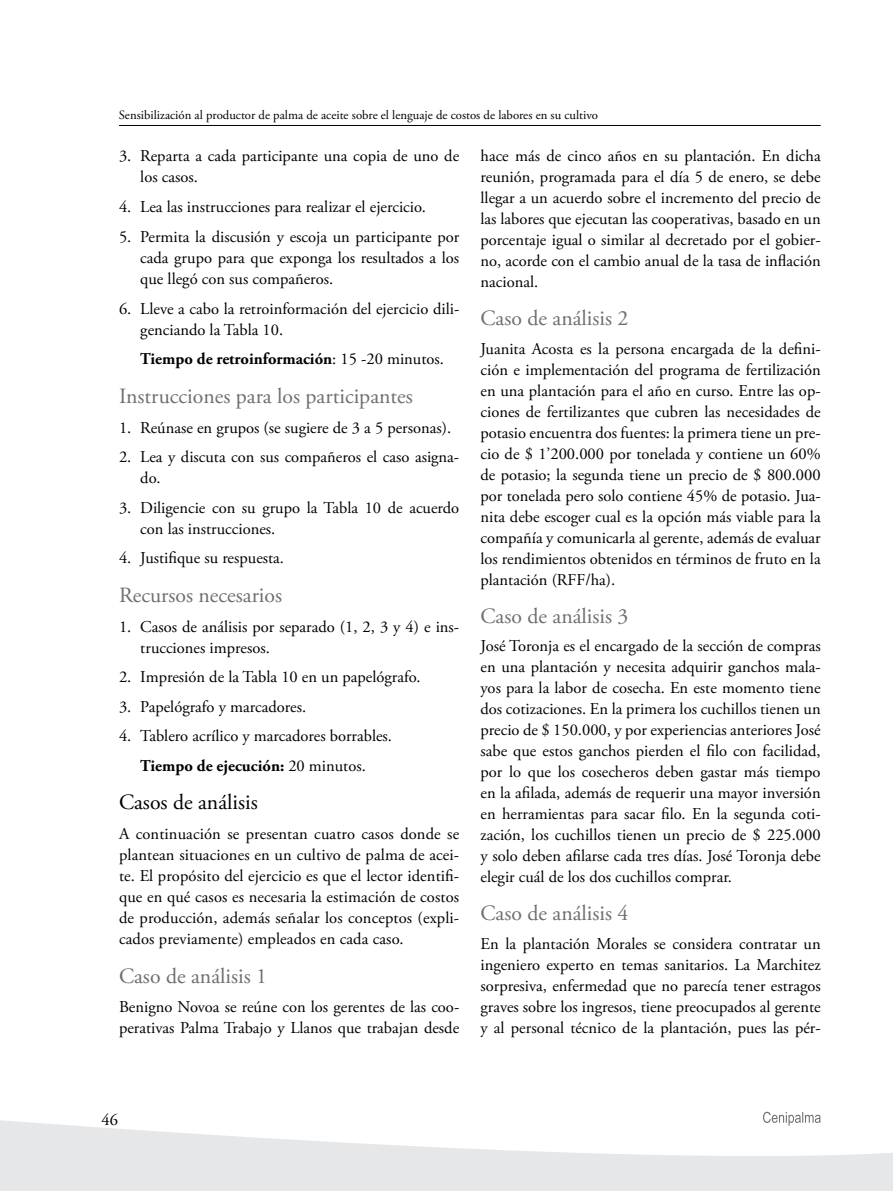
<style>
.page{position:relative;width:893px;height:1191px;background:#fff}
.page>*{position:absolute;margin:0;border:0;box-sizing:border-box;transform-origin:0 0}
.t1{font:21.75px "Adobe Garamond Pro";color:#6d6f71}
.t2{font:21.75px "Adobe Garamond Pro";color:#000}
.t3{font:16.5px/21px "Adobe Garamond Pro";color:#000}
.t4{font:700 16.5px "Adobe Garamond Pro";color:#000}
.t5{font:12.75px "Adobe Garamond Pro";color:#000}
.s1{font-weight:400}
.s2{font-weight:700}
</style>
<div class="page">
<svg style="left:0;top:1120px;width:892px;height:71px;fill:#e6e7e8"></svg>
<hr style="left:119px;top:125px;width:702px;height:1px;background:#000">
<svg style="left:763px;top:1111px;width:58px;height:14px"></svg>
<svg style="left:892px;top:1153px;width:1px;height:38px"></svg>
<p class="t5" style="left:119px;top:107px;width:481px">Sensibilización al productor de palma de aceite sobre el lenguaje de costos de labores en su cultivo</p>
<p class="t3" style="left:140px;top:146px;width:320px;text-indent:-21px">3. Reparta a cada participante una copia de uno de los casos.</p>
<p class="t3" style="left:119px;top:197px;width:308px">4. Lea las instrucciones para realizar el ejercicio.</p>
<p class="t3" style="left:140px;top:227px;width:320px;text-align:justify;text-indent:-21px">5. Permita la discusión y escoja un participante por cada grupo para que exponga los resultados a los que llegó con sus compañeros.</p>
<p class="t3" style="left:140px;top:298px;width:320px;text-indent:-21px">6. Lleve a cabo la retroinformación del ejercicio dili&shy;genciando la Tabla 10.</p>
<p class="t4" style="left:140px;top:349px;width:305px">Tiempo de retroinformación<span class="s1">: 15 -20 minutos.</span></p>
<h1 class="t1" style="left:119px;top:383px;width:295px">Instrucciones para los participantes</h1>
<p class="t3" style="left:119px;top:417px;width:334px">1. Reúnase en grupos (se sugiere de 3 a 5 personas).</p>
<p class="t3" style="left:140px;top:447px;width:320px;text-indent:-21px">2. Lea y discuta con sus compañeros el caso asigna&shy;do.</p>
<p class="t3" style="left:140px;top:497px;width:320px;text-indent:-21px">3. Diligencie con su grupo la Tabla 10 de acuerdo con las instrucciones.</p>
<p class="t3" style="left:119px;top:548px;width:166px">4. Justifique su respuesta.</p>
<h1 class="t1" style="left:119px;top:582px;width:165px">Recursos necesarios</h1>
<p class="t3" style="left:140px;top:616px;width:320px;text-indent:-21px">1. Casos de análisis por separado (1, 2, 3 y 4) e ins&shy;trucciones impresos.</p>
<p class="t3" style="left:119px;top:667px;width:303px">2. Impresión de la Tabla 10 en un papelógrafo.</p>
<p class="t3" style="left:119px;top:696px;width:189px">3. Papelógrafo y marcadores.</p>
<p class="t3" style="left:119px;top:721px;width:274px;line-height:29.5px;text-align:center">4. Tablero acrílico y marcadores borrables.<br><span class="s2">Tiempo de ejecución:</span> 20 minutos.</p>
<h1 class="t2" style="left:119px;top:789px;width:140px">Casos de análisis</h1>
<p class="t3" style="left:119px;top:824px;width:342px;text-align:justify">A continuación se presentan cuatro casos donde se plantean situaciones en un cultivo de palma de acei&shy;te. El propósito del ejercicio es que el lector identifi&shy;que en qué casos es necesaria la estimación de costos de producción, además señalar los conceptos (expli&shy;cados previamente) empleados en cada caso.</p>
<h1 class="t1" style="left:119px;top:963px;width:149px">Caso de análisis 1</h1>
<p class="t3" style="left:119px;top:997px;width:342px">Benigno Novoa se reúne con los gerentes de las coo&shy;perativas Palma Trabajo y Llanos que trabajan desde</p>
<p class="t3" style="left:480px;top:146px;width:342px;text-align:justify">hace más de cinco años en su plantación. En dicha reunión, programada para el día 5 de enero, se debe llegar a un acuerdo sobre el incremento del precio de las labores que ejecutan las cooperativas, basado en un porcentaje igual o similar al decretado por el gobier&shy;no, acorde con el cambio anual de la tasa de inflación nacional.</p>
<h1 class="t1" style="left:480px;top:305px;width:149px">Caso de análisis 2</h1>
<p class="t3" style="left:480px;top:338px;width:342px;text-align:justify">Juanita Acosta es la persona encargada de la defini&shy;ción e implementación del programa de fertilización en una plantación para el año en curso. Entre las op&shy;ciones de fertilizantes que cubren las necesidades de potasio encuentra dos fuentes: la primera tiene un pre&shy;cio de $ 1’200.000 por tonelada y contiene un 60% de potasio; la segunda tiene un precio de $ 800.000 por tonelada pero solo contiene 45% de potasio. Jua&shy;nita debe escoger cual es la opción más viable para la compañía y comunicarla al gerente, además de evaluar los rendimientos obtenidos en términos de fruto en la plantación (RFF/ha).</p>
<h1 class="t1" style="left:480px;top:602px;width:149px">Caso de análisis 3</h1>
<p class="t3" style="left:480px;top:636px;width:342px;text-align:justify">José Toronja es el encargado de la sección de compras en una plantación y necesita adquirir ganchos mala&shy;yos para la labor de cosecha. En este momento tiene dos cotizaciones. En la primera los cuchillos tienen un precio de $ 150.000, y por experiencias anteriores José sabe que estos ganchos pierden el filo con facilidad, por lo que los cosecheros deben gastar más tiempo en la afilada, además de requerir una mayor inversión en herramientas para sacar filo. En la segunda coti&shy;zación, los cuchillos tienen un precio de $ 225.000 y solo deben afilarse cada tres días. José Toronja debe elegir cuál de los dos cuchillos comprar.</p>
<h1 class="t1" style="left:480px;top:900px;width:149px">Caso de análisis 4</h1>
<p class="t3" style="left:480px;top:934px;width:342px;text-align:justify">En la plantación Morales se considera contratar un ingeniero experto en temas sanitarios. La Marchitez sorpresiva, enfermedad que no parecía tener estragos graves sobre los ingresos, tiene preocupados al gerente y al personal técnico de la plantación, pues las pér-</p>
<p class="t3" style="left:101px;top:1109px;width:18px">46</p>
</div>
